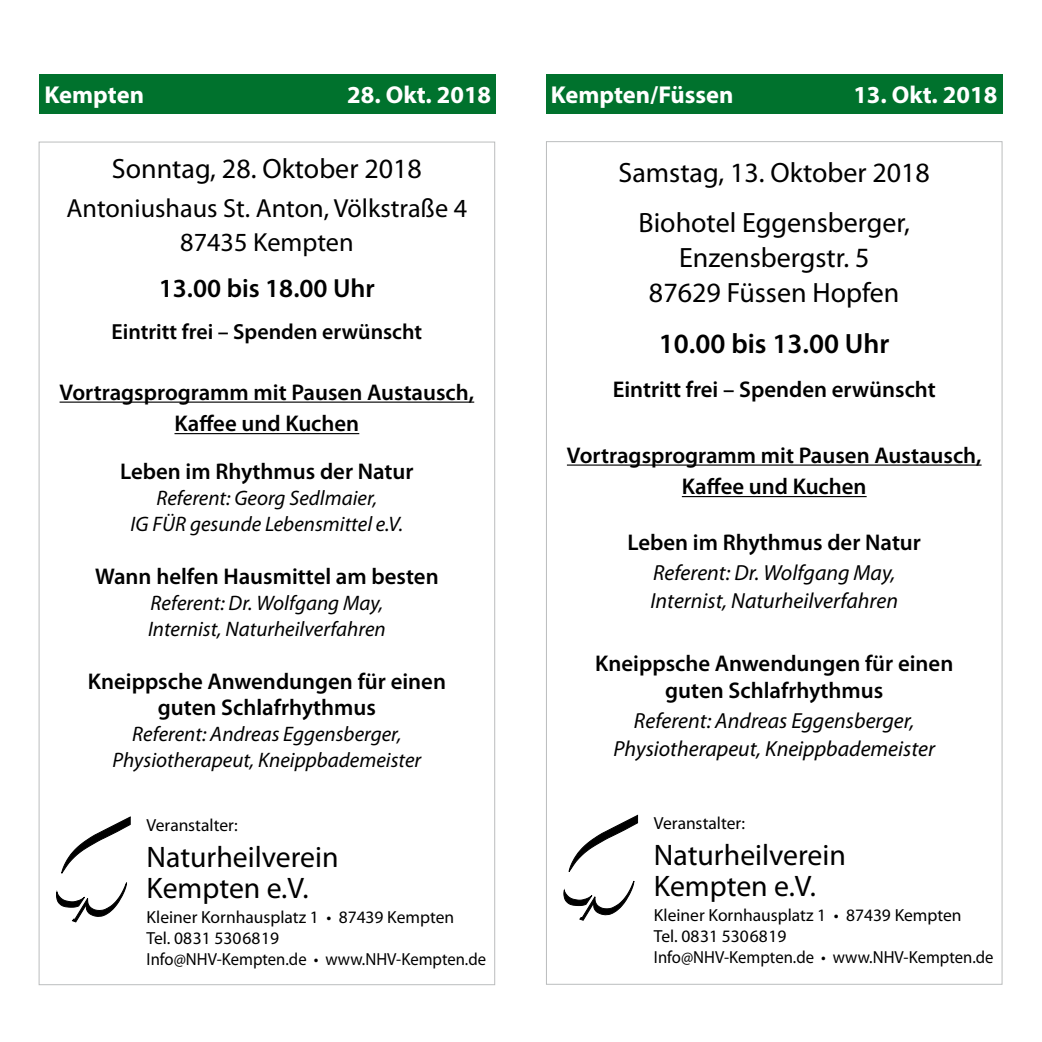
<style>
.page{position:relative;width:1042px;height:1042px;background:#fff}
.page>*{position:absolute;margin:0;border:0;box-sizing:border-box;transform-origin:0 0}
.t1{font:29.75px/31.5px "Myriad Pro";color:#000}
.t2{font:28px/49.9px "Myriad Pro";color:#000;text-align:center}
.t3{font:600 28px "Myriad Pro";color:#000}
.t4{font:26.25px/33.8px "Myriad Pro";color:#000;text-align:center}
.t5{font:600 26.25px "Myriad Pro";color:#000}
.t6{font:700 24.5px "Myriad Pro";color:#fff}
.t7{font:600 22.75px/31.5px "Myriad Pro";color:#000;text-align:center}
.t8{font:italic 21.88px/27.7px "Myriad Pro";color:#000}
.t9{font:600 21.88px "Myriad Pro";color:#000}
.t10{font:italic 21px/26.2px "Myriad Pro";color:#000;text-align:center}
.t11{font:17.5px/21px "Myriad Pro";color:#000}
</style>
<div class="page">
<div style="left:40px;top:74px;width:456px;height:40px;background:#00722d"></div>
<div style="left:546px;top:74px;width:456px;height:40px;background:#00722d"></div>
<hr style="left:60px;top:401px;width:414px;height:2px;background:#000">
<hr style="left:174px;top:433px;width:185px;height:1px;background:#000">
<svg style="left:61px;top:817px;width:69px;height:57px"></svg>
<svg style="left:56px;top:882px;width:71px;height:40px"></svg>
<hr style="left:567px;top:464px;width:414px;height:2px;background:#000">
<hr style="left:682px;top:496px;width:184px;height:1px;background:#000">
<svg style="left:569px;top:815px;width:69px;height:57px"></svg>
<svg style="left:564px;top:880px;width:70px;height:40px"></svg>
<p class="t6" style="left:45px;top:78px;width:101px">Kempten</p>
<p class="t6" style="left:347px;top:78px;width:145px">28. Okt. 2018</p>
<p class="t6" style="left:551px;top:78px;width:184px">Kempten/Füssen</p>
<p class="t6" style="left:853px;top:78px;width:145px">13. Okt. 2018</p>
<p class="t2" style="left:112px;top:143px;width:311px">Sonntag, 28. Oktober 2018</p>
<p class="t4" style="left:67px;top:191px;width:402px">Antoniushaus St. Anton, Völkstraße 4<br>87435 Kempten</p>
<p class="t5" style="left:159px;top:272px;width:218px">13.00 bis 18.00 Uhr</p>
<p class="t9" style="left:112px;top:317px;width:312px">Eintritt frei – Spenden erwünscht</p>
<p class="t7" style="left:60px;top:376px;width:416px">Vortragsprogramm mit Pausen Austausch,<br>Kaffee und Kuchen</p>
<p class="t7" style="left:120px;top:455px;width:295px">Leben im Rhythmus der Natur</p>
<p class="t10" style="left:131px;top:484px;width:274px">Referent: Georg Sedlmaier,<br>IG FÜR gesunde Lebensmittel e.V.</p>
<p class="t7" style="left:95px;top:560px;width:345px">Wann helfen Hausmittel am besten</p>
<p class="t10" style="left:148px;top:589px;width:239px;text-align:left">Referent: Dr. Wolfgang May,<br>Internist, Naturheilverfahren</p>
<p class="t7" style="left:88px;top:667px;width:360px;line-height:26.2px">Kneippsche Anwendungen für einen guten Schlafrhythmus</p>
<p class="t10" style="left:113px;top:720px;width:310px">Referent: Andreas Eggensberger,<br>Physiotherapeut, Kneippbademeister</p>
<p class="t11" style="left:147px;top:814px;width:93px">Veranstalter:</p>
<h1 class="t1" style="left:147px;top:840px;width:194px">Naturheilverein<br>Kempten e.V.</h1>
<p class="t11" style="left:147px;top:906px;width:341px">Kleiner Kornhausplatz 1 • 87439 Kempten<br>Tel. 0831 5306819<br>Info@NHV-Kempten.de • www.NHV-Kempten.de</p>
<p class="t2" style="left:618px;top:147px;width:313px">Samstag, 13. Oktober 2018<br>Biohotel Eggensberger,</p>
<p class="t2" style="left:649px;top:240px;width:252px;line-height:35px">Enzensbergstr. 5<br>87629 Füssen Hopfen</p>
<p class="t3" style="left:659px;top:326px;width:232px">10.00 bis 13.00 Uhr</p>
<p class="t7" style="left:613px;top:373px;width:325px">Eintritt frei – Spenden erwünscht</p>
<p class="t7" style="left:567px;top:439px;width:416px">Vortragsprogramm mit Pausen Austausch,<br>Kaffee und Kuchen</p>
<p class="t7" style="left:627px;top:526px;width:295px">Leben im Rhythmus der Natur</p>
<p class="t8" style="left:650px;top:558px;width:249px">Referent: Dr. Wolfgang May,<br>Internist, Naturheilverfahren</p>
<p class="t7" style="left:595px;top:649px;width:360px;line-height:27.1px">Kneippsche Anwendungen für einen guten Schlafrhythmus</p>
<p class="t8" style="left:613px;top:706px;width:323px;text-align:center">Referent: Andreas Eggensberger,<br>Physiotherapeut, Kneippbademeister</p>
<p class="t11" style="left:654px;top:812px;width:93px">Veranstalter:</p>
<h1 class="t1" style="left:654px;top:838px;width:194px">Naturheilverein<br>Kempten e.V.</h1>
<p class="t11" style="left:654px;top:904px;width:341px">Kleiner Kornhausplatz 1 • 87439 Kempten<br>Tel. 0831 5306819<br>Info@NHV-Kempten.de • www.NHV-Kempten.de</p>
</div>
